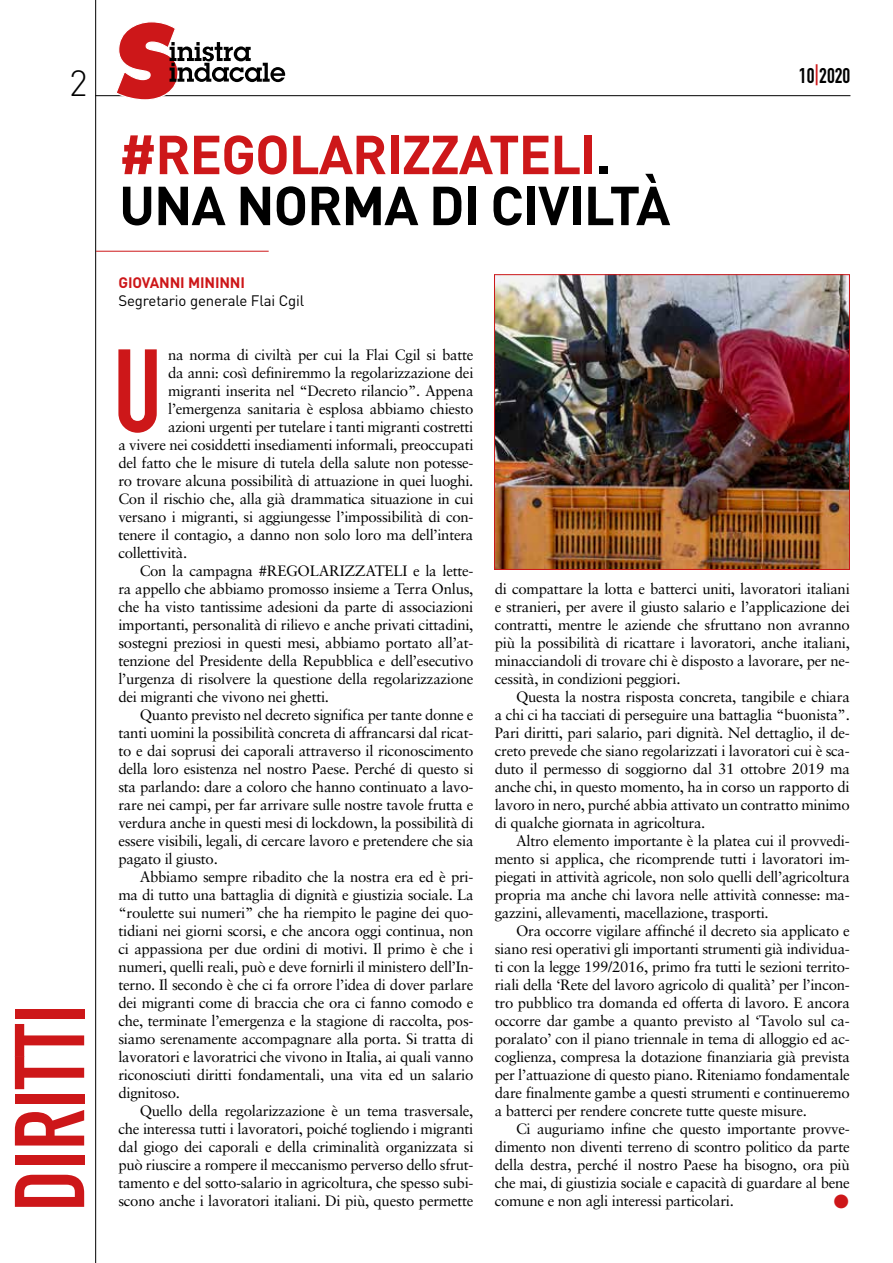
<style>
.page{position:relative;width:893px;height:1263px;background:#fff}
.page>*{position:absolute;margin:0;border:0;box-sizing:border-box;transform-origin:0 0}
.t1{font:116.1px "DIN Engschrift Std";color:#cd1719}
.t2{font:97.35px "DIN Engschrift Std";color:#cd1719}
.t3{font:700 54px/51px "DIN";letter-spacing:-.02em;color:#000}
.t4{font:300 36px "DIN";color:#000}
.t5{font:21px "DIN Engschrift Std";color:#000}
.t6{font:15px/18px "Sabon";letter-spacing:-.02em;color:#000;text-align:justify}
.t7{font:15px "DIN";letter-spacing:-.01em;color:#000}
.t8{font:700 15px "DIN";letter-spacing:-.01em;color:#cd1719}
.t9{font:15px "Zapf Dingbats IT Cby BT";color:#cd1719}
.s1{color:#cd1719}
</style>
<div class="page">
<hr style="left:95px;top:95px;width:755px;height:1px;background:#000">
<svg style="left:115px;top:22px;width:170px;height:78px"></svg>
<hr style="left:95px;top:0;width:1px;height:1263px;background:#000">
<img style="left:496px;top:276px;width:352px;height:292px">
<div style="left:494px;top:274px;width:356px;height:296px;border:1px solid #cd1719"></div>
<hr style="left:96px;top:251px;width:173px;height:1px;background:#cd1719">
<h3 class="t4" style="left:69px;top:61px;width:20px">2</h3>
<h2 class="t2" style="left:-7px;top:1211px;width:209px;rotate:-90deg">DIRITTI</h2>
<h3 class="t3" style="left:119px;top:127px;width:553px"><span class="s1">#REGOLARIZZATELI</span>.<br>UNA NORMA DI CIVILTÀ</h3>
<h3 class="t5" style="left:799px;top:63px;width:53px">10<span class="s1">|</span>2020</h3>
<p class="t8" style="left:118px;top:273px;width:128px">GIOVANNI MININNI</p>
<p class="t7" style="left:118px;top:291px;width:187px">Segretario generale Flai Cgil</p>
<h1 class="t1" style="left:113px;top:323px;width:51px">U</h1>
<p class="t6" style="left:168px;top:346px;width:307px">na norma di civiltà per cui la Flai Cgil si batte</p>
<p class="t6" style="left:168px;top:364px;width:307px">da anni: così definiremmo la regolarizzazione dei</p>
<p class="t6" style="left:168px;top:382px;width:307px">migranti inserita nel “Decreto rilancio”. Appena</p>
<p class="t6" style="left:168px;top:400px;width:307px">l’emergenza sanitaria è esplosa abbiamo chiesto</p>
<p class="t6" style="left:168px;top:418px;width:307px">azioni urgenti per tutelare i tanti migranti costretti</p>
<p class="t6" style="left:118px;top:436px;width:357px">a vivere nei cosiddetti insediamenti informali, preoccupati</p>
<p class="t6" style="left:118px;top:454px;width:357px">del fatto che le misure di tutela della salute non potesse-</p>
<p class="t6" style="left:118px;top:472px;width:357px">ro trovare alcuna possibilità di attuazione in quei luoghi.</p>
<p class="t6" style="left:118px;top:490px;width:357px">Con il rischio che, alla già drammatica situazione in cui</p>
<p class="t6" style="left:118px;top:508px;width:357px">versano i migranti, si aggiungesse l’impossibilità di con-</p>
<p class="t6" style="left:118px;top:526px;width:356px">tenere il contagio, a danno non solo loro ma dell’intera</p>
<p class="t6" style="left:118px;top:544px;width:70px">collettività.</p>
<p class="t6" style="left:140px;top:562px;width:335px">Con la campagna #REGOLARIZZATELI e la lette-</p>
<p class="t6" style="left:118px;top:580px;width:357px">ra appello che abbiamo promosso insieme a Terra Onlus,</p>
<p class="t6" style="left:118px;top:598px;width:357px">che ha visto tantissime adesioni da parte di associazioni</p>
<p class="t6" style="left:118px;top:616px;width:357px">importanti, personalità di rilievo e anche privati cittadini,</p>
<p class="t6" style="left:118px;top:634px;width:357px">sostegni preziosi in questi mesi, abbiamo portato all’at-</p>
<p class="t6" style="left:118px;top:652px;width:357px">tenzione del Presidente della Repubblica e dell’esecutivo</p>
<p class="t6" style="left:118px;top:670px;width:357px">l’urgenza di risolvere la questione della regolarizzazione</p>
<p class="t6" style="left:118px;top:688px;width:212px">dei migranti che vivono nei ghetti.</p>
<p class="t6" style="left:140px;top:706px;width:335px">Quanto previsto nel decreto significa per tante donne e</p>
<p class="t6" style="left:118px;top:724px;width:357px">tanti uomini la possibilità concreta di affrancarsi dal ricat-</p>
<p class="t6" style="left:118px;top:742px;width:357px">to e dai soprusi dei caporali attraverso il riconoscimento</p>
<p class="t6" style="left:118px;top:760px;width:357px">della loro esistenza nel nostro Paese. Perché di questo si</p>
<p class="t6" style="left:118px;top:778px;width:357px">sta parlando: dare a coloro che hanno continuato a lavo-</p>
<p class="t6" style="left:118px;top:796px;width:357px">rare nei campi, per far arrivare sulle nostre tavole frutta e</p>
<p class="t6" style="left:118px;top:814px;width:357px">verdura anche in questi mesi di lockdown, la possibilità di</p>
<p class="t6" style="left:118px;top:832px;width:357px">essere visibili, legali, di cercare lavoro e pretendere che sia</p>
<p class="t6" style="left:118px;top:850px;width:101px">pagato il giusto.</p>
<p class="t6" style="left:140px;top:868px;width:335px">Abbiamo sempre ribadito che la nostra era ed è pri-</p>
<p class="t6" style="left:118px;top:886px;width:357px">ma di tutto una battaglia di dignità e giustizia sociale. La</p>
<p class="t6" style="left:118px;top:904px;width:356px">“roulette sui numeri” che ha riempito le pagine dei quo-</p>
<p class="t6" style="left:118px;top:922px;width:357px">tidiani nei giorni scorsi, e che ancora oggi continua, non</p>
<p class="t6" style="left:118px;top:940px;width:357px">ci appassiona per due ordini di motivi. Il primo è che i</p>
<p class="t6" style="left:118px;top:958px;width:357px">numeri, quelli reali, può e deve fornirli il ministero dell’In-</p>
<p class="t6" style="left:118px;top:976px;width:356px">terno. Il secondo è che ci fa orrore l’idea di dover parlare</p>
<p class="t6" style="left:118px;top:994px;width:357px">dei migranti come di braccia che ora ci fanno comodo e</p>
<p class="t6" style="left:118px;top:1012px;width:357px">che, terminate l’emergenza e la stagione di raccolta, pos-</p>
<p class="t6" style="left:118px;top:1030px;width:357px">siamo serenamente accompagnare alla porta. Si tratta di</p>
<p class="t6" style="left:118px;top:1048px;width:357px">lavoratori e lavoratrici che vivono in Italia, ai quali vanno</p>
<p class="t6" style="left:118px;top:1066px;width:357px">riconosciuti diritti fondamentali, una vita ed un salario</p>
<p class="t6" style="left:118px;top:1084px;width:63px">dignitoso.</p>
<p class="t6" style="left:140px;top:1102px;width:335px">Quello della regolarizzazione è un tema trasversale,</p>
<p class="t6" style="left:118px;top:1120px;width:357px">che interessa tutti i lavoratori, poiché togliendo i migranti</p>
<p class="t6" style="left:118px;top:1138px;width:357px">dal giogo dei caporali e della criminalità organizzata si</p>
<p class="t6" style="left:118px;top:1156px;width:357px">può riuscire a rompere il meccanismo perverso dello sfrut-</p>
<p class="t6" style="left:118px;top:1174px;width:357px">tamento e del sotto-salario in agricoltura, che spesso subi-</p>
<p class="t6" style="left:118px;top:1192px;width:357px">scono anche i lavoratori italiani. Di più, questo permette</p>
<p class="t6" style="left:495px;top:580px;width:357px">di compattare la lotta e batterci uniti, lavoratori italiani e stranieri, per avere il giusto salario e l’applicazione dei contratti, mentre le aziende che sfruttano non avranno più la possibilità di ricattare i lavoratori, anche italiani, minacciandoli di trovare chi è disposto a lavorare, per ne&shy;cessità, in condizioni peggiori.</p>
<p class="t6" style="left:495px;top:688px;width:357px;text-indent:21px">Questa la nostra risposta concreta, tangibile e chiara a chi ci ha tacciati di perseguire una battaglia “buonista”.<br>Pari diritti, pari salario, pari dignità. Nel dettaglio, il de&shy;creto prevede che siano regolarizzati i lavoratori cui è sca&shy;duto il permesso di soggiorno dal 31 ottobre 2019 ma anche chi, in questo momento, ha in corso un rapporto di lavoro in nero, purché abbia attivato un contratto minimo di qualche giornata in agricoltura.</p>
<p class="t6" style="left:495px;top:832px;width:357px;text-indent:21px">Altro elemento importante è la platea cui il provvedi&shy;mento si applica, che ricomprende tutti i lavoratori im&shy;piegati in attività agricole, non solo quelli dell’agricoltura propria ma anche chi lavora nelle attività connesse: ma&shy;gazzini, allevamenti, macellazione, trasporti.</p>
<p class="t6" style="left:495px;top:922px;width:357px;text-indent:21px">Ora occorre vigilare affinché il decreto sia applicato e siano resi operativi gli importanti strumenti già individua&shy;ti con la legge 199/2016, primo fra tutti le sezioni territo&shy;riali della ‘Rete del lavoro agricolo di qualità’ per l’incon&shy;tro pubblico tra domanda ed offerta di lavoro. E ancora occorre dar gambe a quanto previsto al ‘Tavolo sul ca&shy;poralato’ con il piano triennale in tema di alloggio ed ac&shy;coglienza, compresa la dotazione finanziaria già prevista per l’attuazione di questo piano. Riteniamo fondamentale dare finalmente gambe a questi strumenti e continueremo a batterci per rendere concrete tutte queste misure.</p>
<p class="t6" style="left:495px;top:1120px;width:357px;text-indent:21px">Ci auguriamo infine che questo importante provve&shy;dimento non diventi terreno di scontro politico da parte della destra, perché il nostro Paese ha bisogno, ora più che mai, di giustizia sociale e capacità di guardare al bene</p>
<p class="t6" style="left:495px;top:1192px;width:241px">comune e non agli interessi particolari.</p>
<p class="t9" style="left:834px;top:1194px;width:16px">●</p>
</div>
